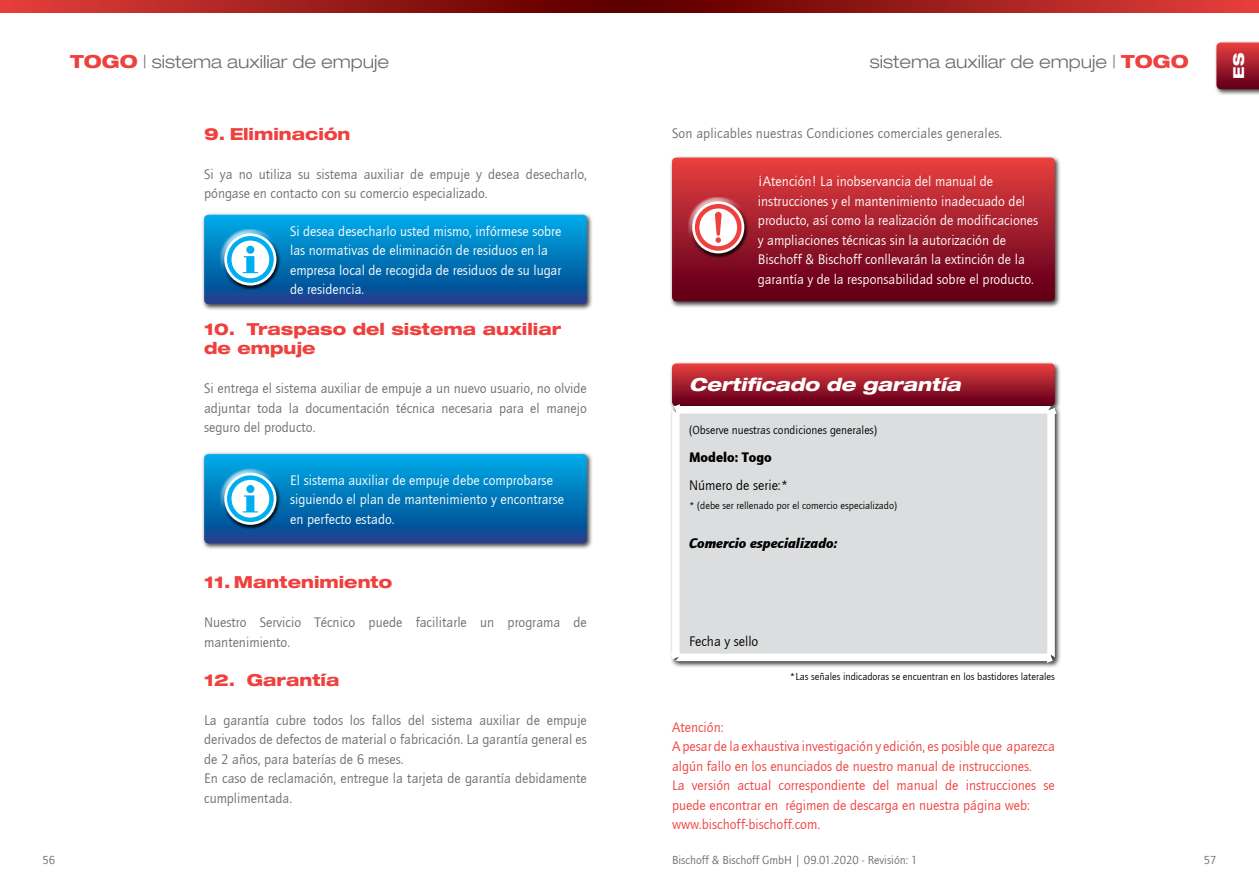
<style>
.page{position:relative;width:1259px;height:893px;background:#fff}
.page>*{position:absolute;margin:0;border:0;box-sizing:border-box;transform-origin:0 0}
.t1{font:300 18px "Helve Neu Lig Ext";color:#6d6e71}
.t2{font:800 18px "Helve Neu Hea Ext Obl";color:#fff}
.t3{font:800 16.5px/19.5px "Helve Neu Hea Ext";color:#ef403d}
.t4{font:800 15px "Helve Neu Hea Ext";color:#fff}
.t5{font:14.25px/19.5px "Quay Sans";color:#6d6e71}
.t6{font:14.25px/19.5px "Quay Sans";color:#fff}
.t7{font:14.25px/19.5px "Quay Sans";color:#ef403d}
.t8{font:14.25px "Quay Sans";color:#000}
.t9{font:italic 900 14.25px "Quay Sans";color:#000}
.t10{font:900 14.25px "Quay Sans";color:#000}
.t11{font:12px "Quay Sans";color:#6d6e71}
.t12{font:12px "Quay Sans";color:#000}
.t13{font:10.5px "Quay Sans";color:#000}
.s1{font-family:"Helve Neu Hea Ext";font-weight:800;color:#ef403d}
</style>
<div class="page">
<svg style="left:0;top:0;width:629px;height:12px;background:#9d1d1b"></svg>
<svg style="left:629px;top:0;width:630px;height:12px;background:#9e1d1b"></svg>
<div style="left:1213px;top:40px;width:46px;height:56px;background:#000;opacity:.75"></div>
<svg style="left:1216px;top:43px;width:43px;height:46px;background:#a31f2e"></svg>
<div style="left:669px;top:361px;width:392px;height:52px;background:#000;opacity:.75"></div>
<svg style="left:672px;top:363px;width:382px;height:39px;background:#a92230"></svg>
<svg style="left:669px;top:402px;width:389px;height:263px;background:#dbdadc"></svg>
<div style="left:202px;top:212px;width:392px;height:99px;background:#000;opacity:.75"></div>
<svg style="left:204px;top:215px;width:383px;height:89px;background:#0f7bbc"></svg>
<div style="left:246px;top:246px;width:8px;height:8px;background:#00aeef;border-radius:50%"></div>
<div style="left:202px;top:451px;width:392px;height:99px;background:#000;opacity:.75"></div>
<svg style="left:204px;top:454px;width:383px;height:89px;background:#0f7cbc"></svg>
<div style="left:246px;top:485px;width:8px;height:8px;background:#00aeef;border-radius:50%"></div>
<div style="left:669px;top:155px;width:392px;height:153px;background:#000;opacity:.75"></div>
<svg style="left:672px;top:158px;width:382px;height:143px;background:#a11c2b"></svg>
<div style="left:688px;top:197px;width:56px;height:44px;background:#fff;opacity:.75"></div>
<div style="left:692px;top:209px;width:57px;height:49px;background:#000;opacity:.75"></div>
<svg style="left:692px;top:201px;width:52px;height:52px"></svg>
<svg style="left:715px;top:212px;width:6px;height:31px"></svg>
<div style="left:695px;top:204px;width:46px;height:47px;border:4px solid #ef403d;border-radius:50%"></div>
<p class="t1" style="left:70px;top:50px;width:320px"><span class="s1">TOGO</span> | sistema auxiliar de empuje</p>
<p class="t1" style="left:870px;top:50px;width:320px">sistema auxiliar de empuje | <span class="s1">TOGO</span></p>
<p class="t4" style="left:1229px;top:79px;width:27px;rotate:-90deg">ES</p>
<p class="t3" style="left:204px;top:123px;width:148px">9. Eliminación</p>
<p class="t5" style="left:204px;top:164px;width:384px">Si ya no utiliza su sistema auxiliar de empuje y desea desecharlo, póngase en contacto con su comercio especializado.</p>
<p class="t6" style="left:290px;top:221px;width:273px">Si desea desecharlo usted mismo, infórmese sobre las normativas de eliminación de residuos en la empresa local de recogida de residuos de su lugar de residencia.</p>
<p class="t3" style="left:204px;top:318px;width:358px">10. Traspaso del sistema auxiliar de empuje</p>
<p class="t5" style="left:204px;top:379px;width:384px;text-align:justify">Si entrega el sistema auxiliar de empuje a un nuevo usuario, no olvide adjuntar toda la documentación técnica necesaria para el manejo seguro del producto.</p>
<p class="t6" style="left:290px;top:470px;width:275px">El sistema auxiliar de empuje debe comprobarse siguiendo el plan de mantenimiento y encontrarse en perfecto estado.</p>
<p class="t3" style="left:204px;top:572px;width:190px">11. Mantenimiento</p>
<p class="t5" style="left:204px;top:613px;width:384px">Nuestro Servicio Técnico puede facilitarle un programa de mantenimiento.</p>
<p class="t3" style="left:204px;top:669px;width:137px">12. Garantía</p>
<p class="t5" style="left:204px;top:710px;width:384px">La garantía cubre todos los fallos del sistema auxiliar de empuje derivados de defectos de material o fabricación. La garantía general es de 2 años, para baterías de 6 meses.<br>En caso de reclamación, entregue la tarjeta de garantía debidamente cumplimentada.</p>
<p class="t5" style="left:672px;top:124px;width:332px">Son aplicables nuestras Condiciones comerciales generales.</p>
<p class="t6" style="left:758px;top:172px;width:282px">¡Atención! La inobservancia del manual de instrucciones y el mantenimiento inadecuado del producto, así como la realización de modificaciones y ampliaciones técnicas sin la autorización de Bischoff &amp; Bischoff conllevarán la extinción de la garantía y de la responsabilidad sobre el producto.</p>
<p class="t2" style="left:689px;top:373px;width:273px">Certificado de garantía</p>
<p class="t12" style="left:689px;top:423px;width:190px">(Observe nuestras condiciones generales)</p>
<p class="t10" style="left:689px;top:449px;width:84px">Modelo: Togo</p>
<p class="t8" style="left:689px;top:477px;width:101px">Número de serie:*</p>
<p class="t13" style="left:689px;top:500px;width:209px">* (debe ser rellenado por el comercio especializado)</p>
<p class="t9" style="left:689px;top:535px;width:150px">Comercio especializado:</p>
<p class="t8" style="left:689px;top:633px;width:71px">Fecha y sello</p>
<p class="t13" style="left:790px;top:670px;width:266px">*Las señales indicadoras se encuentran en los bastidores laterales</p>
<p class="t7" style="left:672px;top:717px;width:384px">Atención:<br>A pesar de la exhaustiva investigación y edición, es posible que aparezca algún fallo en los enunciados de nuestro manual de instrucciones.<br>La versión actual correspondiente del manual de instrucciones se puede encontrar en régimen de descarga en nuestra página web: www.bischoff-bischoff.com.</p>
<p class="t11" style="left:672px;top:853px;width:247px">Bischoff &amp; Bischoff GmbH | 09.01.2020 - Revisión: 1</p>
<p class="t11" style="left:43px;top:853px;width:14px">56</p>
<p class="t11" style="left:1203px;top:853px;width:14px">57</p>
</div>
